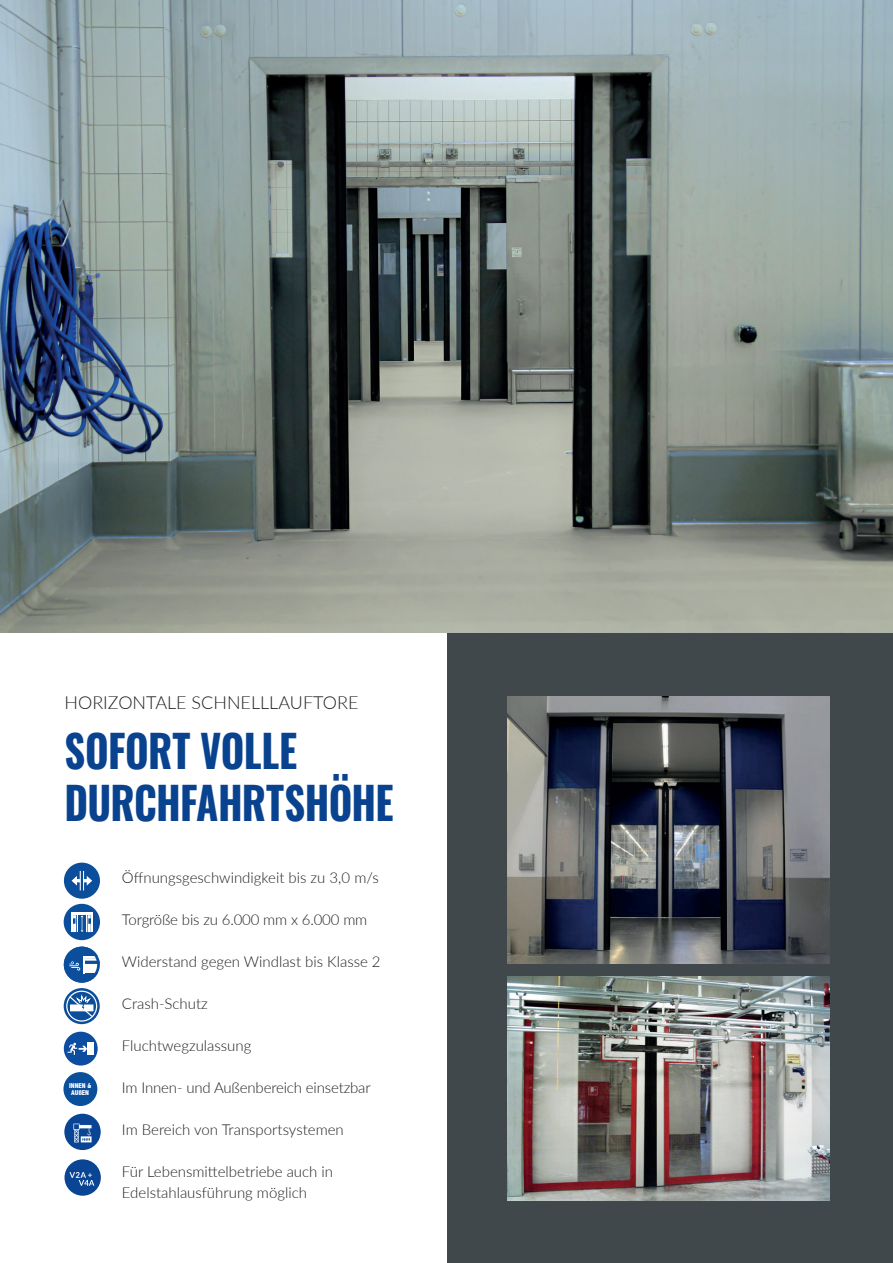
<style>
.page{position:relative;width:893px;height:1263px;background:#fff}
.page>*{position:absolute;margin:0;border:0;box-sizing:border-box;transform-origin:0 0}
.t1{font:700 44.55px/52.5px "Oswald";letter-spacing:-.02em;color:#09428e;scale:.91 1}
.t2{font:300 18px "Lato";color:#231f20}
.t3{font:300 15px/21px "Lato";color:#231f20}
.t4{font:800 condensed 7.05px/7.4px "Abadi";color:#fff;text-align:center}
</style>
<div class="page">
<div style="left:447px;top:632px;width:446px;height:631px;background:#41484c"></div>
<div style="left:64px;top:1114px;width:37px;height:36px;background:#094594;border-radius:50%"></div>
<svg style="left:73px;top:1123px;width:19px;height:20px"></svg>
<div style="left:65px;top:1159px;width:36px;height:37px;background:#094594;border-radius:50%"></div>
<svg style="left:69px;top:1172px;width:25px;height:14px"></svg>
<img style="left:508px;top:976px;width:322px;height:224px">
<img style="left:1px;top:0;width:892px;height:632px">
<div style="left:64px;top:904px;width:36px;height:36px;background:#0b4e9b;border-radius:50%"></div>
<hr style="left:71px;top:913px;width:22px;height:2px;background:#fff">
<svg style="left:71px;top:915px;width:22px;height:17px"></svg>
<div style="left:64px;top:863px;width:36px;height:36px;background:#0b4e9b;border-radius:50%"></div>
<svg style="left:72px;top:871px;width:20px;height:19px"></svg>
<svg style="left:64px;top:946px;width:36px;height:37px"></svg>
<div style="left:63px;top:1072px;width:34px;height:34px;background:#0a4f9c;border-radius:50%"></div>
<svg style="left:64px;top:988px;width:36px;height:36px"></svg>
<div style="left:66px;top:990px;width:31px;height:31px;border:1px solid #fff;border-radius:50%"></div>
<svg style="left:63px;top:993px;width:31px;height:25px"></svg>
<div style="left:64px;top:1032px;width:34px;height:33px;background:#0d4da1;border-radius:50%"></div>
<svg style="left:68px;top:1043px;width:19px;height:12px"></svg>
<div style="left:88px;top:1043px;width:6px;height:12px;background:#fff"></div>
<img style="left:508px;top:697px;width:322px;height:266px">
<p class="t2" style="left:65px;top:690px;width:295px">HORIZONTALE SCHNELLLAUFTORE</p>
<h1 class="t1" style="left:65px;top:720px;width:363px">SOFORT VOLLE<br>DURCHFAHRTSHÖHE</h1>
<p class="t4" style="left:69px;top:1082px;width:24px">INNEN &amp;<br>AUßEN</p>
<p class="t3" style="left:122px;top:867px;width:258px">Öffnungsgeschwindigkeit bis zu 3,0 m/s</p>
<p class="t3" style="left:122px;top:909px;width:247px">Torgröße bis zu 6.000 mm x 6.000 mm</p>
<p class="t3" style="left:122px;top:951px;width:260px">Widerstand gegen Windlast bis Klasse 2</p>
<p class="t3" style="left:122px;top:993px;width:87px">Crash-Schutz</p>
<p class="t3" style="left:122px;top:1035px;width:131px">Fluchtwegzulassung</p>
<p class="t3" style="left:122px;top:1077px;width:250px">Im Innen- und Außenbereich einsetzbar</p>
<p class="t3" style="left:122px;top:1119px;width:223px">Im Bereich von Transportsystemen</p>
<p class="t3" style="left:122px;top:1161px;width:213px">Für Lebensmittelbetriebe auch in<br>Edelstahlausführung möglich</p>
</div>
